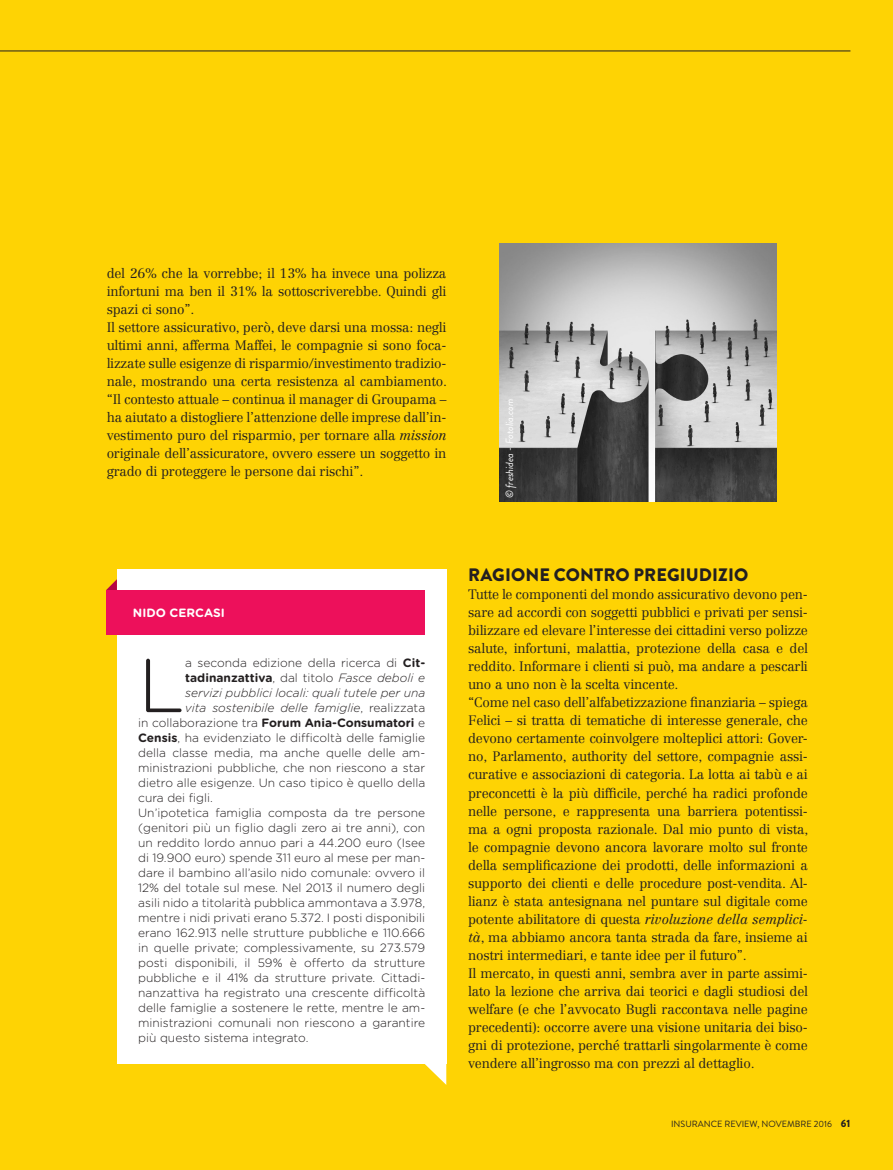
<style>
.page{position:relative;width:893px;height:1170px;background:#fff}
.page>*{position:absolute;margin:0;border:0;box-sizing:border-box;transform-origin:0 0}
.t1{font:300 75.9px "Gotham Rounded";color:#231f20}
.t2{font:900 18px "Brandon Grotesque";letter-spacing:.005em;color:#231f20}
.t3{font:300 13.5px/18px "Centennial LT Std";letter-spacing:-.015em;color:#231f20;text-align:justify}
.t4{font:300 12px/15px "Gotham Rounded";color:#231f20;text-align:justify}
.t5{font:italic 300 12px "Gotham Rounded";color:#231f20}
.t6{font:700 12px "Gotham Rounded";color:#231f20}
.t7{font:700 12px "Gotham Rounded";color:#fff}
.t8{font:italic 10.5px "Brandon Grotesque";color:#fff}
.t9{font:9px "Brandon Grotesque";color:#231f20}
.s1{font-style:italic}
.s2{font-weight:700}
.s3{font-weight:300}
.s4{font-weight:300;font-style:italic}
.s5{font-style:normal}
.s6{font-weight:900;font-size:10.5px}
</style>
<div class="page">
<div style="left:0;top:0;width:893px;height:1169px;background:#fed304"></div>
<hr style="left:0;top:51px;width:850px;height:1px;background:#231f20">
<div style="left:117px;top:568px;width:329px;height:495px;background:#fff"></div>
<svg style="left:412px;top:1063px;width:34px;height:21px"></svg>
<svg style="left:107px;top:579px;width:10px;height:10px"></svg>
<div style="left:106px;top:589px;width:319px;height:45px;background:#ed105b"></div>
<img style="left:500px;top:243px;width:276px;height:258px">
<p class="t3" style="left:107px;top:264px;width:341px">del 26% che la vorrebbe; il 13% ha invece una polizza infortuni ma ben il 31% la sottoscriverebbe. Quindi gli spazi ci sono”.</p>
<p class="t3" style="left:107px;top:318px;width:342px">Il settore assicurativo, però, deve darsi una mossa: negli ultimi anni, afferma Maffei, le compagnie si sono foca&shy;lizzate sulle esigenze di risparmio/investimento tradizio&shy;nale, mostrando una certa resistenza al cambiamento. “Il contesto attuale – continua il manager di Groupama – ha aiutato a distogliere l’attenzione delle imprese dall’in&shy;vestimento puro del risparmio, per tornare alla <span class="s1">mission </span>originale dell’assicuratore, ovvero essere un soggetto in grado di proteggere le persone dai rischi”.</p>
<p class="t8" style="left:502px;top:498px;width:101px;rotate:-90deg">© freshidea - Fotolia.com</p>
<p class="t7" style="left:133px;top:604px;width:93px">NIDO CERCASI</p>
<p class="t1" style="left:138px;top:634px;width:48px">L</p>
<p class="t4" style="left:185px;top:654px;width:242px">a seconda edizione della ricerca di <span class="s2">Cit-</span></p>
<p class="t6" style="left:185px;top:669px;width:242px">tadinanzattiva<span class="s3">, dal titolo</span> <span class="s4">Fasce deboli e</span></p>
<p class="t5" style="left:185px;top:685px;width:241px">servizi pubblici locali: quali tutele per una</p>
<p class="t5" style="left:185px;top:700px;width:242px">vita sostenibile delle famiglie<span class="s5">, realizzata</span></p>
<p class="t6" style="left:138px;top:714px;width:289px"><span class="s3">in collaborazione tra</span> Forum Ania-Consumatori <span class="s3">e</span></p>
<p class="t4" style="left:138px;top:729px;width:288px"><span class="s2">Censis</span>, ha evidenziato le difficoltà delle famiglie</p>
<p class="t4" style="left:138px;top:744px;width:289px">della classe media, ma anche quelle delle am-</p>
<p class="t4" style="left:138px;top:759px;width:289px">ministrazioni pubbliche, che non riescono a star</p>
<p class="t4" style="left:138px;top:774px;width:289px">dietro alle esigenze. Un caso tipico è quello della</p>
<p class="t4" style="left:138px;top:789px;width:76px">cura dei figli.</p>
<p class="t4" style="left:138px;top:804px;width:289px">Un’ipotetica famiglia composta da tre persone (genitori più un figlio dagli zero ai tre anni), con un reddito lordo annuo pari a 44.200 euro (Isee di 19.900 euro) spende 311 euro al mese per man&shy;dare il bambino all’asilo nido comunale: ovvero il 12% del totale sul mese. Nel 2013 il numero degli asili nido a titolarità pubblica ammontava a 3.978, mentre i nidi privati erano 5.372. I posti disponibili erano 162.913 nelle strutture pubbliche e 110.666 in quelle private; complessivamente, su 273.579 posti disponibili, il 59% è offerto da strutture pubbliche e il 41% da strutture private. Cittadi&shy;nanzattiva ha registrato una crescente difficoltà delle famiglie a sostenere le rette, mentre le am&shy;ministrazioni comunali non riescono a garantire più questo sistema integrato.</p>
<p class="t2" style="left:468px;top:562px;width:281px">RAGIONE CONTRO PREGIUDIZIO</p>
<p class="t3" style="left:468px;top:585px;width:341px">Tutte le componenti del mondo assicurativo devono pen&shy;sare ad accordi con soggetti pubblici e privati per sensi&shy;bilizzare ed elevare l’interesse dei cittadini verso polizze salute, infortuni, malattia, protezione della casa e del reddito. Informare i clienti si può, ma andare a pescarli uno a uno non è la scelta vincente.</p>
<p class="t3" style="left:468px;top:693px;width:342px">“Come nel caso dell’alfabetizzazione finanziaria – spiega Felici – si tratta di tematiche di interesse generale, che devono certamente coinvolgere molteplici attori: Gover&shy;no, Parlamento, authority del settore, compagnie assi&shy;curative e associazioni di categoria. La lotta ai tabù e ai preconcetti è la più difficile, perché ha radici profonde nelle persone, e rappresenta una barriera potentissi&shy;ma a ogni proposta razionale. Dal mio punto di vista, le compagnie devono ancora lavorare molto sul fronte della semplificazione dei prodotti, delle informazioni a supporto dei clienti e delle procedure post-vendita. Al&shy;lianz è stata antesignana nel puntare sul digitale come potente abilitatore di questa <span class="s1">rivoluzione della semplici&shy;tà</span>, ma abbiamo ancora tanta strada da fare, insieme ai nostri intermediari, e tante idee per il futuro”.</p>
<p class="t3" style="left:468px;top:963px;width:341px">Il mercato, in questi anni, sembra aver in parte assimi&shy;lato la lezione che arriva dai teorici e dagli studiosi del welfare (e che l’avvocato Bugli raccontava nelle pagine precedenti): occorre avere una visione unitaria dei biso&shy;gni di protezione, perché trattarli singolarmente è come vendere all’ingrosso ma con prezzi al dettaglio.</p>
<p class="t9" style="left:671px;top:1117px;width:181px">INSURANCE REVIEW, NOVEMBRE 2016 <span class="s6">61</span></p>
</div>
